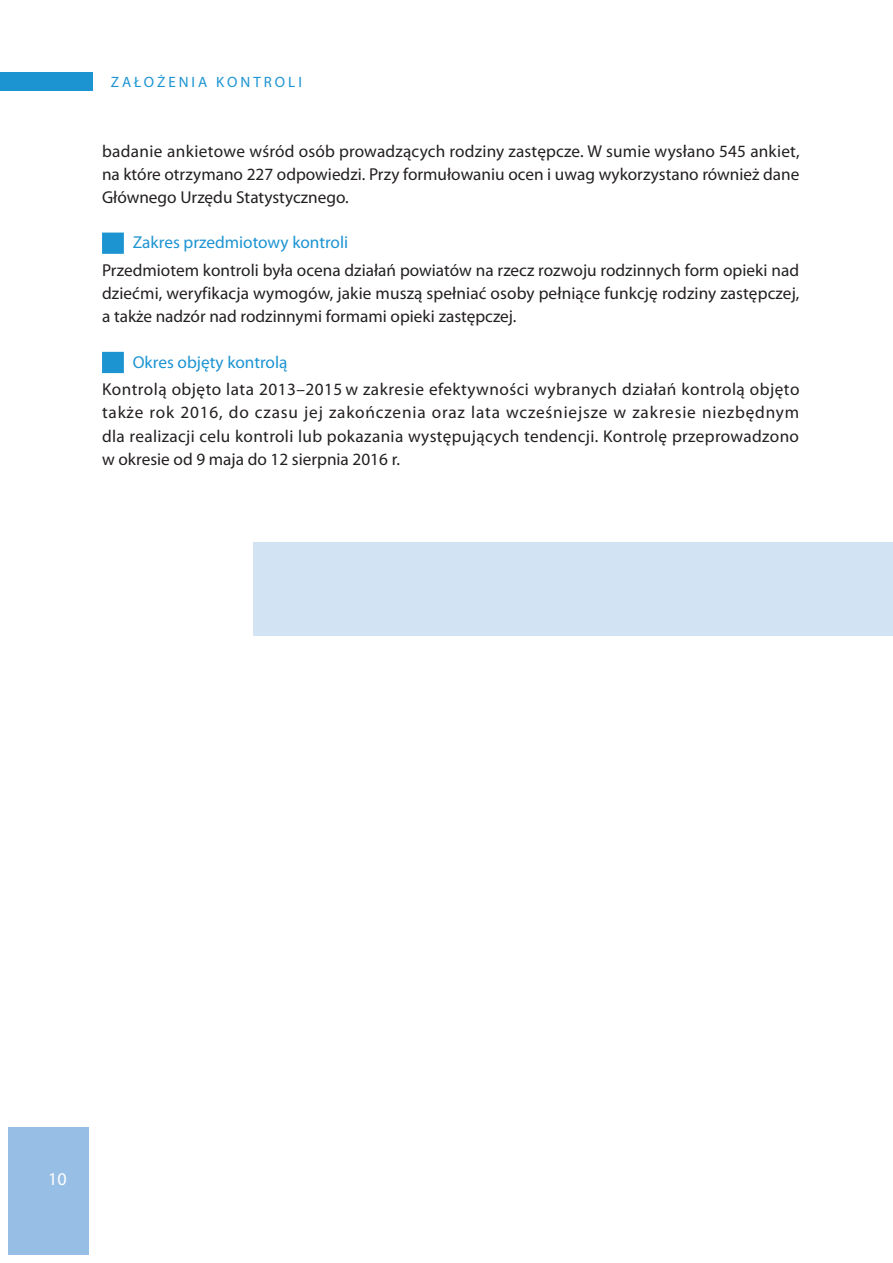
<style>
.page{position:relative;width:893px;height:1263px;background:#fff}
.page>*{position:absolute;margin:0;border:0;box-sizing:border-box;transform-origin:0 0}
.t1{font:18px "Myriad Pro";color:#fff}
.t2{font:17.25px/23.2px "Myriad Pro";color:#231f20;text-align:justify}
.t3{font:17.25px "Myriad Pro";color:#1c94d2}
.t4{font:15px "Myriad Pro";letter-spacing:.2em;color:#1c94d2}
</style>
<div class="page">
<div style="left:9px;top:1127px;width:80px;height:127px;background:#97bfe6"></div>
<div style="left:0;top:72px;width:93px;height:19px;background:#1c94d2"></div>
<div style="left:102px;top:233px;width:22px;height:21px;background:#1c94d2"></div>
<div style="left:102px;top:352px;width:22px;height:21px;background:#1c94d2"></div>
<div style="left:254px;top:542px;width:639px;height:94px;background:#d2e3f4"></div>
<p class="t4" style="left:111px;top:73px;width:193px">ZAŁOŻENIA KONTROLI</p>
<p class="t2" style="left:102px;top:139px;width:699px">badanie ankietowe wśród osób prowadzących rodziny zastępcze. W sumie wysłano 545 ankiet, na które otrzymano 227 odpowiedzi. Przy formułowaniu ocen i uwag wykorzystano również dane Głównego Urzędu Statystycznego.</p>
<p class="t3" style="left:133px;top:232px;width:217px">Zakres przedmiotowy kontroli</p>
<p class="t2" style="left:102px;top:258px;width:699px">Przedmiotem kontroli była ocena działań powiatów na rzecz rozwoju rodzinnych form opieki nad dziećmi, weryfikacja wymogów, jakie muszą spełniać osoby pełniące funkcję rodziny zastępczej, a także nadzór nad rodzinnymi formami opieki zastępczej.</p>
<p class="t3" style="left:133px;top:351px;width:156px">Okres objęty kontrolą</p>
<p class="t2" style="left:102px;top:377px;width:699px">Kontrolą objęto lata 2013–2015 w zakresie efektywności wybranych działań kontrolą objęto także rok 2016, do czasu jej zakończenia oraz lata wcześniejsze w zakresie niezbędnym dla realizacji celu kontroli lub pokazania występujących tendencji. Kontrolę przeprowadzono w okresie od 9 maja do 12 sierpnia 2016 r.</p>
<p class="t1" style="left:48px;top:1168px;width:20px">10</p>
</div>
